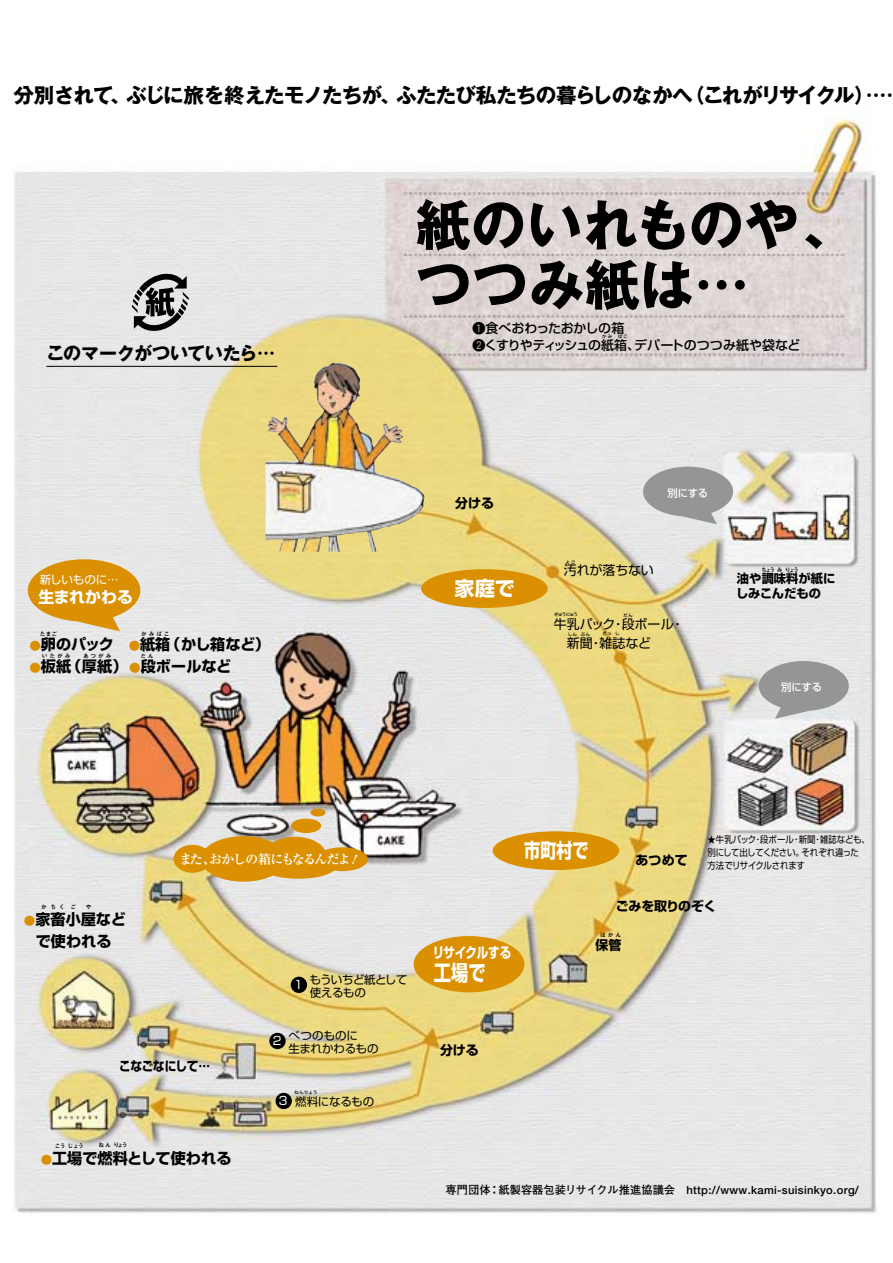
<style>
.page{position:relative;width:893px;height:1263px;background:#fff}
.page>*{position:absolute;margin:0;border:0;box-sizing:border-box;transform-origin:0 0}
.t1{font:21.6px "Shin Go Bold 90 pv RKSJ H";color:#fff;scale:.8 1}
.t2{font:20.55px "Gothic MB101 Bold 90 pv RKSJ H";letter-spacing:-.045em;color:#000}
.t3{font:20.55px "Gothic MB101 Bold 90 pv RKSJ H";letter-spacing:-.1em;color:#000}
.t4{font:20.1px "Shin Go Bold 90 pv RKSJ H";color:#fff;scale:.8 1}
.t5{font:20.1px "Shin Go Bold 90 pv RKSJ H";color:#fff}
.t6{font:18px "Gothic MB101 Bold 90 pv RKSJ H";letter-spacing:-.01em;color:#000}
.t7{font:15.9px "Shin Go Bold 90 pv RKSJ H";letter-spacing:.01em;color:#fff}
.t8{font:15.15px "Shin Go Bold 90 pv RKSJ H";color:#000}
.t9{font:14.4px "Shin Go Bold 90 pv RKSJ H";letter-spacing:-.03em;color:#fff;scale:.8 1}
.t10{font:12.9px/18.8px "Shin Go regular 90 pv RKSJ H";color:#000}
.t11{font:12.9px "Shin Go Medium 90 pv RKSJ H";letter-spacing:-.01em;color:#000}
.t12{font:12.9px "Ryumin Bold 90 pv RKSJ H";letter-spacing:-.12em;color:#fff}
.t13{font:12.9px "Shin Go Medium 90 pv RKSJ H";letter-spacing:-.09em;color:#000}
.t14{font:12.9px "Shin Go Bold 90 pv RKSJ H";color:#000}
.t15{font:12.9px "Shin Go Bold 90 pv RKSJ H";letter-spacing:-.035em;color:#000;scale:.9 1}
.t16{font:12.9px "Shin Go Bold 90 pv RKSJ H";letter-spacing:-.03em;color:#000}
.t17{font:12.3px/14.4px "Shin Go Bold 90 pv RKSJ H";color:#000}
.t18{font:11.55px "Shin Go regular 90 pv RKSJ H";letter-spacing:-.02em;color:#000}
.t19{font:11.55px "Shin Go regular 90 pv RKSJ H";letter-spacing:-.01em;color:#fff}
.t20{font:11.55px "Shin Go regular 90 pv RKSJ H";letter-spacing:-.055em;color:#000}
.t21{font:11.55px "Shin Go regular 90 pv RKSJ H";color:#da9000}
.t22{font:11.25px "Futo Go B101 Bold 90 pv RKSJ H";letter-spacing:.015em;color:#000}
.t23{font:10.35px "Shin Go Medium 90 pv RKSJ H";letter-spacing:-.03em;color:#fff}
.t24{font:9.3px/12.9px "Shin Go regular 90 pv RKSJ H";letter-spacing:-.02em;color:#000;scale:.9 1}
.t25{font:5.7px "Midashi Go MB31 90 pv RKSJ H";letter-spacing:.295em;color:#000}
.t26{font:5.7px "Midashi Go MB31 90 pv RKSJ H";letter-spacing:-.245em;color:#000}
.t27{font:4.35px "Shin Go Medium 90 pv RKSJ H";letter-spacing:.03em;color:#000}
.t28{font:1.5px "Shin Go Medium 90 pv RKSJ H";color:#000}
.s1{font-family:"Shin Go regular 90 pv RKSJ H";font-size:11.55px;color:#da9000}
.s2{font-family:"Gthin Hround"}
</style>
<div class="page">
<img style="left:14px;top:106px;width:863px;height:1107px">
<svg style="left:759px;top:661px;width:90px;height:58px;background:#acadad"></svg>
<svg style="left:28px;top:559px;width:112px;height:72px;background:#dda942"></svg>
<svg style="left:643px;top:467px;width:90px;height:57px;background:#abacac"></svg>
<svg style="left:417px;top:199px;width:106px;height:52px;background:#6a6565"></svg>
<svg style="left:531px;top:203px;width:49px;height:44px;background:#918b8a"></svg>
<svg style="left:586px;top:199px;width:98px;height:51px;background:#7c7776"></svg>
<svg style="left:692px;top:200px;width:104px;height:50px;background:#7e7a79"></svg>
<svg style="left:805px;top:234px;width:17px;height:15px"></svg>
<svg style="left:418px;top:264px;width:107px;height:41px;background:#8a8483"></svg>
<svg style="left:532px;top:259px;width:160px;height:51px;background:#6e6a69"></svg>
<svg style="left:698px;top:280px;width:47px;height:10px"></svg>
<div style="left:291px;top:977px;width:16px;height:16px;background:#000;border-radius:50%"></div>
<div style="left:269px;top:1033px;width:17px;height:16px;background:#000;border-radius:50%"></div>
<div style="left:174px;top:845px;width:37px;height:28px;background:#da9000;border-radius:50%"></div>
<div style="left:201px;top:836px;width:85px;height:46px;background:#da9000;border-radius:50%"></div>
<div style="left:264px;top:837px;width:62px;height:38px;background:#da9000;border-radius:50%"></div>
<div style="left:260px;top:853px;width:77px;height:26px;background:#da9000;border-radius:50%"></div>
<div style="left:316px;top:847px;width:52px;height:24px;background:#da9000;border-radius:50%"></div>
<div style="left:291px;top:819px;width:30px;height:14px;background:#da9000;border-radius:50%"></div>
<div style="left:310px;top:808px;width:15px;height:8px;background:#da9000;border-radius:50%"></div>
<div style="left:276px;top:1093px;width:16px;height:16px;background:#000;border-radius:50%"></div>
<div style="left:421px;top:569px;width:127px;height:39px;background:#da9000;border-radius:50%"></div>
<div style="left:493px;top:831px;width:126px;height:39px;background:#da9000;border-radius:50%"></div>
<div style="left:414px;top:936px;width:110px;height:56px;background:#da9000;border-radius:50%"></div>
<svg style="left:132px;top:274px;width:57px;height:57px;background:#838383"></svg>
<hr style="left:46px;top:366px;width:231px;height:1px;background:#000">
<img style="left:266px;top:362px;width:158px;height:190px">
<h2 class="t2" style="left:13px;top:81px;width:119px">分別されて、</h2>
<h2 class="t2" style="left:126px;top:81px;width:276px">ぶじに旅を終えたモノたちが、</h2>
<h2 class="t2" style="left:396px;top:81px;width:299px">ふたたび私たちの暮らしのなかへ</h2>
<h2 class="t3" style="left:684px;top:81px;width:204px">（これがリサイクル . . .(</h2>
<p class="t6" style="left:46px;top:341px;width:230px">このマークがついていたら...</p>
<p class="t19" style="left:40px;top:572px;width:80px">新しいものに...</p>
<p class="t7" style="left:38px;top:586px;width:96px">生まれかわる</p>
<p class="t25" style="left:141px;top:631px;width:30px">かみばこ</p>
<p class="t25" style="left:40px;top:631px;width:19px">たまご</p>
<p class="t8" style="left:41px;top:634px;width:131px">卵のパック　<span class="s1">●</span>紙箱</p>
<p class="t8" style="left:166px;top:634px;width:106px">（かし箱など(</p>
<p class="t21" style="left:29px;top:638px;width:13px">●</p>
<p class="t25" style="left:83px;top:652px;width:30px">あつがみ</p>
<p class="t25" style="left:42px;top:652px;width:30px">いたがみ</p>
<p class="t25" style="left:141px;top:652px;width:15px">だん</p>
<p class="t8" style="left:66px;top:656px;width:166px">（厚紙）<span class="s1">●</span>段ボールなど</p>
<p class="t8" style="left:41px;top:656px;width:32px">板紙</p>
<p class="t21" style="left:29px;top:660px;width:13px">●</p>
<p class="t25" style="left:41px;top:904px;width:25px">かちく</p>
<p class="t25" style="left:70px;top:904px;width:7px">ご</p>
<p class="t25" style="left:86px;top:904px;width:7px">や</p>
<p class="t8" style="left:35px;top:909px;width:92px">家畜小屋など</p>
<p class="t21" style="left:24px;top:913px;width:13px">●</p>
<p class="t12" style="left:209px;top:851px;width:143px">おかしの箱にもなるんだよ</p>
<p class="t12" style="left:179px;top:851px;width:38px">また、</p>
<p class="t11" style="left:472px;top:319px;width:153px"><span class="s2">q</span>食べおわったおかしの箱</p>
<p class="t28" style="left:613px;top:336px;width:10px">　ば</p>
<p class="t28" style="left:602px;top:336px;width:6px">か</p>
<p class="t28" style="left:608px;top:336px;width:6px">み</p>
<p class="t28" style="left:623px;top:336px;width:6px">こ</p>
<p class="t11" style="left:634px;top:337px;width:168px">デパートのつつみ紙や袋など</p>
<p class="t13" style="left:472px;top:337px;width:169px"><span class="s2">w</span>くすりやティッシュの紙箱、</p>
<p class="t14" style="left:455px;top:494px;width:40px">分ける</p>
<h3 class="t5" style="left:454px;top:575px;width:62px">家庭で</h3>
<p class="t23" style="left:667px;top:486px;width:42px">別にする</p>
<p class="t27" style="left:565px;top:559px;width:12px">よご</p>
<p class="t10" style="left:564px;top:560px;width:92px">汚れが落ちない</p>
<p class="t27" style="left:554px;top:611px;width:25px">ぎゅうにゅう</p>
<p class="t27" style="left:623px;top:612px;width:11px">だん</p>
<p class="t10" style="left:622px;top:614px;width:53px">段ボール</p>
<p class="t10" style="left:600px;top:614px;width:53px;text-indent:-46px">牛乳パック<br>雑誌など</p>
<p class="t10" style="left:612px;top:614px;width:14px">・</p>
<p class="t10" style="left:671px;top:614px;width:14px">・</p>
<p class="t28" style="left:602px;top:634px;width:11px">ざっ</p>
<p class="t28" style="left:615px;top:634px;width:6px">し</p>
<p class="t27" style="left:581px;top:631px;width:11px">ぶん</p>
<p class="t27" style="left:568px;top:631px;width:16px">しん　</p>
<p class="t10" style="left:554px;top:633px;width:40px">　新聞</p>
<p class="t10" style="left:590px;top:633px;width:14px">・</p>
<p class="t26" style="left:761px;top:566px;width:39px">ちょうみりょう</p>
<p class="t17" style="left:736px;top:571px;width:101px">油や調味料が紙にしみこんだもの</p>
<p class="t23" style="left:781px;top:680px;width:42px">別にする</p>
<h3 class="t4" style="left:524px;top:837px;width:82px">市町村で</h3>
<p class="t24" style="left:760px;top:832px;width:39px">段ボール</p>
<p class="t24" style="left:707px;top:832px;width:55px">★牛乳パック</p>
<p class="t24" style="left:820px;top:832px;width:57px">雑誌なども、</p>
<p class="t24" style="left:799px;top:832px;width:20px">新聞</p>
<p class="t24" style="left:754px;top:832px;width:11px">・</p>
<p class="t24" style="left:792px;top:832px;width:11px">・</p>
<p class="t24" style="left:814px;top:832px;width:11px">・</p>
<p class="t24" style="left:801px;top:845px;width:65px">それぞれ違った</p>
<p class="t24" style="left:707px;top:845px;width:110px">別にして出してください。方法でリサイクルされます</p>
<p class="t14" style="left:635px;top:851px;width:54px">あつめて</p>
<p class="t16" style="left:616px;top:897px;width:102px">ごみを取りのぞく</p>
<p class="t8" style="left:36px;top:931px;width:77px">で使われる</p>
<p class="t15" style="left:119px;top:1057px;width:103px">こなごなにして...</p>
<p class="t25" style="left:55px;top:1142px;width:31px">こうじょう</p>
<p class="t25" style="left:66px;top:1142px;width:7px">　</p>
<p class="t25" style="left:99px;top:1142px;width:30px">ねんりょう</p>
<p class="t8" style="left:52px;top:1148px;width:181px">工場で燃料として使われる</p>
<p class="t21" style="left:41px;top:1152px;width:13px">●</p>
<p class="t19" style="left:294px;top:977px;width:10px">1</p>
<p class="t20" style="left:309px;top:971px;width:100px">もういちど紙として</p>
<p class="t18" style="left:310px;top:985px;width:58px">使えるもの</p>
<p class="t18" style="left:288px;top:1028px;width:71px">べつのものに</p>
<p class="t19" style="left:273px;top:1033px;width:10px">2</p>
<p class="t18" style="left:288px;top:1041px;width:92px">生まれかわるもの</p>
<p class="t27" style="left:294px;top:1089px;width:25px">ねんりょう</p>
<p class="t18" style="left:295px;top:1093px;width:81px">燃料になるもの</p>
<p class="t19" style="left:279px;top:1093px;width:10px">3</p>
<p class="t9" style="left:433px;top:943px;width:99px">リサイクルする</p>
<h1 class="t1" style="left:434px;top:959px;width:66px">工場で</h1>
<p class="t14" style="left:440px;top:1041px;width:40px">分ける</p>
<p class="t25" style="left:600px;top:931px;width:22px">ほかん</p>
<p class="t14" style="left:595px;top:936px;width:27px">保管</p>
<p class="t22" style="left:446px;top:1183px;width:56px">専門団体：</p>
<p class="t22" style="left:498px;top:1183px;width:362px">紙製容器包装リサイクル推進協議会　http://www.kami-suisinkyo.org/</p>
</div>
